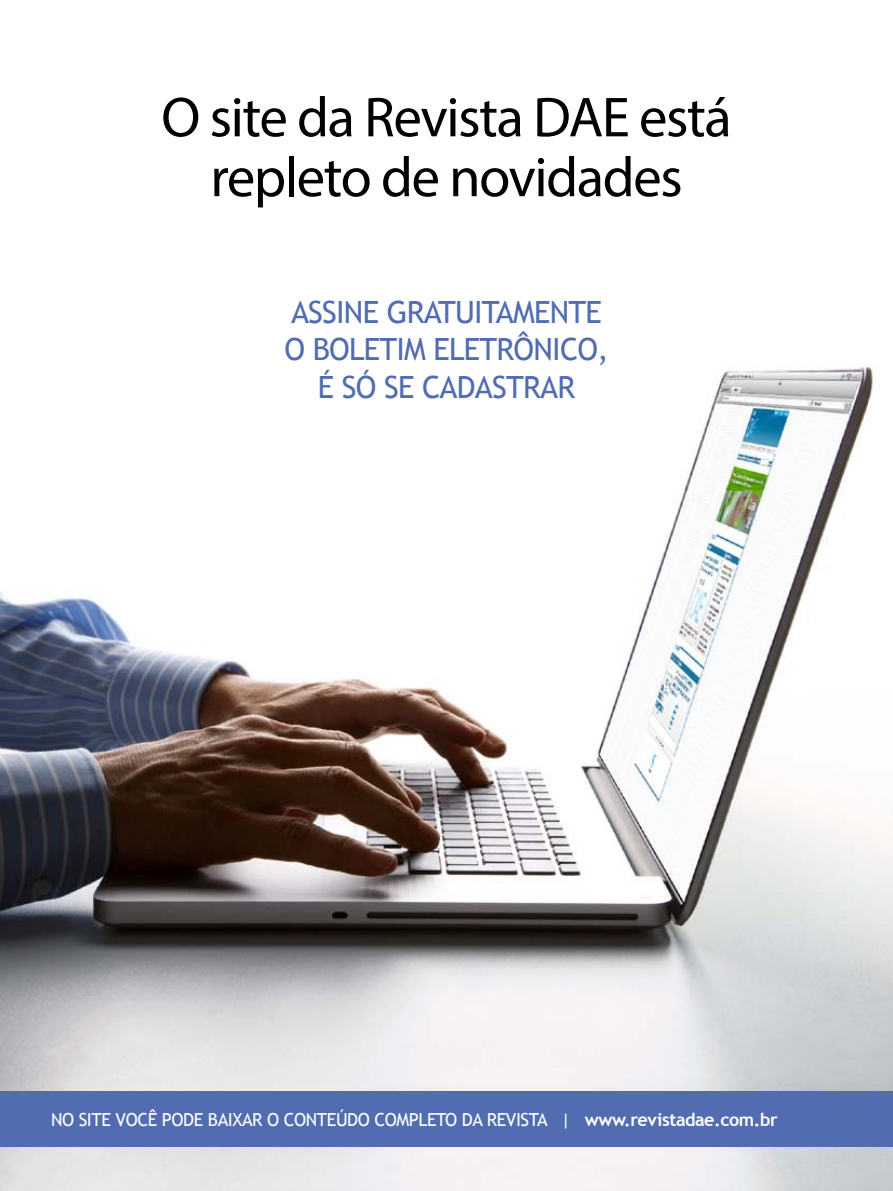
<style>
.page{position:relative;width:893px;height:1191px;background:#fff}
.page>*{position:absolute;margin:0;border:0;box-sizing:border-box;transform-origin:0 0}
.t1{font:56.7px/59.8px "Myriad Pro";letter-spacing:-.025em;color:#000;text-align:center}
.t2{font:30.6px/37.5px "Trebuchet MS";letter-spacing:-.025em;color:#516cb1;text-align:center}
.t3{font:18px "Trebuchet MS";letter-spacing:-.025em;color:#fff}
.s1{font-weight:700}
</style>
<div class="page">
<img style="left:0;top:1116px;width:893px;height:75px">
<img style="left:0;top:365px;width:893px;height:726px">
<div style="left:1px;top:1091px;width:892px;height:56px;background:#516cb1"></div>
<h1 class="t1" style="left:161px;top:86px;width:572px">O site da Revista DAE está repleto de novidades</h1>
<h2 class="t2" style="left:284px;top:293px;width:326px">ASSINE GRATUITAMENTE<br>O BOLETIM ELETRÔNICO,<br>É SÓ SE CADASTRAR</h2>
<p class="t3" style="left:51px;top:1108px;width:728px">NO SITE VOCÊ PODE BAIXAR O CONTEÚDO COMPLETO DA REVISTA | <span class="s1">www.revistadae.com.br</span></p>
</div>
